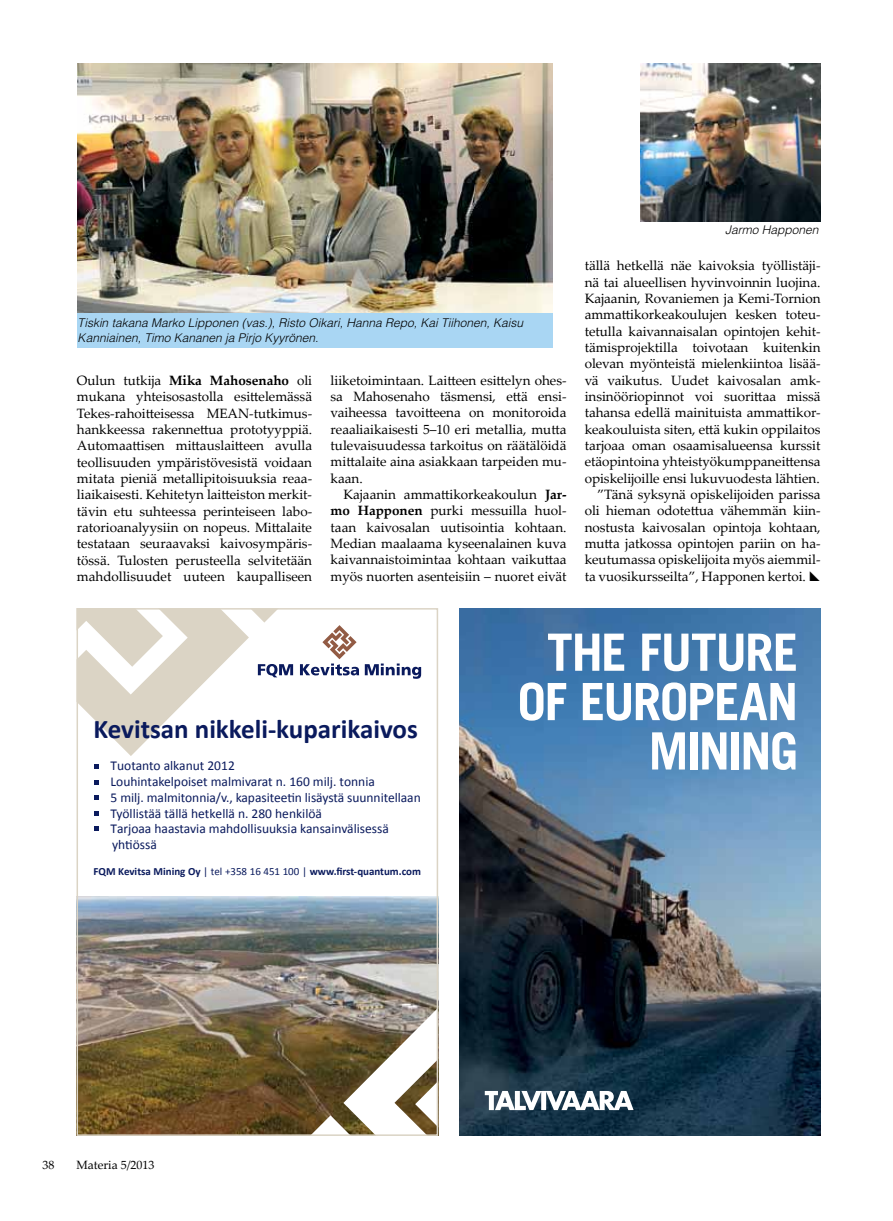
<style>
.page{position:relative;width:893px;height:1221px;background:#fff}
.page>*{position:absolute;margin:0;border:0;box-sizing:border-box;transform-origin:0 0}
.t1{font:700 51.45px/49.3px "Trade Gothic LT Std";letter-spacing:-.03em;color:#fff;text-align:right}
.t2{font:700 27px "Calibri";color:#0a1a5d}
.t3{font:13.5px/16.4px "Palatino Linotype";letter-spacing:-.005em;color:#000;text-align:justify}
.t4{font:13.5px/15.8px "Calibri";color:#0a1a5d}
.t5{font:italic 300 12px/14.4px "Helvetica";color:#000}
.t6{font:12px "Palatino Linotype";color:#000}
.t7{font:700 10.95px "Calibri";color:#0a1a5d}
.s1{font-weight:700}
.s2{font-weight:400}
</style>
<div class="page">
<img style="left:77px;top:64px;width:476px;height:250px">
<img style="left:640px;top:64px;width:181px;height:157px">
<div style="left:77px;top:314px;width:476px;height:34px;background:#a9d6f3"></div>
<img style="left:459px;top:608px;width:362px;height:527px">
<svg style="left:485px;top:1090px;width:149px;height:19px"></svg>
<svg style="left:80px;top:611px;width:341px;height:145px"></svg>
<svg style="left:95px;top:764px;width:4px;height:4px"></svg>
<svg style="left:95px;top:780px;width:4px;height:4px"></svg>
<svg style="left:95px;top:795px;width:4px;height:4px"></svg>
<svg style="left:95px;top:811px;width:4px;height:4px"></svg>
<svg style="left:95px;top:826px;width:4px;height:4px"></svg>
<img style="left:80px;top:896px;width:355px;height:236px">
<svg style="left:310px;top:1007px;width:125px;height:125px"></svg>
<div style="left:77px;top:608px;width:361px;height:527px;border:2px solid #dbd4c5"></div>
<p class="t5" style="left:78px;top:316px;width:447px">Tiskin takana Marko Lipponen (vas.), Risto Oikari, Hanna Repo, Kai Tiihonen, Kaisu<br>Kanniainen, Timo Kananen ja Pirjo Kyyrönen.</p>
<p class="t3" style="left:331px;top:371px;width:238px">liiketoimintaan. Laitteen esittelyn ohes&shy;sa Mahosenaho täsmensi, että ensi&shy;vaiheessa tavoitteena on monitoroida reaaliaikaisesti 5–10 eri metallia, mutta tulevaisuudessa tarkoitus on räätälöidä mittalaite aina asiakkaan tarpeiden mu&shy;kaan.</p>
<p class="t3" style="left:331px;top:485px;width:238px;text-indent:13px">Kajaanin ammattikorkeakoulun <span class="s1">Jar&shy;mo Happonen</span> purki messuilla huol&shy;taan kaivosalan uutisointia kohtaan.<br>Median maalaama kyseenalainen kuva kaivannaistoimintaa kohtaan vaikuttaa myös nuorten asenteisiin – nuoret eivät</p>
<p class="t3" style="left:77px;top:371px;width:237px">Oulun tutkija <span class="s1">Mika Mahosenaho</span> oli mukana yhteisosastolla esittelemässä Tekes-rahoitteisessa MEAN-tutkimus&shy;hankkeessa rakennettua prototyyppiä.<br>Automaattisen mittauslaitteen avulla teollisuuden ympäristövesistä voidaan mitata pieniä metallipitoisuuksia reaa&shy;liaikaisesti. Kehitetyn laitteiston merkit&shy;tävin etu suhteessa perinteiseen labo&shy;ratorioanalyysiin on nopeus. Mittalaite testataan seuraavaksi kaivosympäris&shy;tössä. Tulosten perusteella selvitetään mahdollisuudet uuteen kaupalliseen</p>
<p class="t5" style="left:725px;top:222px;width:95px">Jarmo Happonen</p>
<p class="t3" style="left:585px;top:257px;width:238px">tällä hetkellä näe kaivoksia työllistäji-</p>
<p class="t3" style="left:585px;top:273px;width:237px">nä tai alueellisen hyvinvoinnin luojina.</p>
<p class="t3" style="left:585px;top:290px;width:237px">Kajaanin, Rovaniemen ja Kemi-Tornion</p>
<p class="t3" style="left:585px;top:306px;width:238px">ammattikorkeakoulujen kesken toteu-</p>
<p class="t3" style="left:585px;top:322px;width:237px">tetulla kaivannaisalan opintojen kehit-</p>
<p class="t3" style="left:585px;top:338px;width:237px">tämisprojektilla toivotaan kuitenkin</p>
<p class="t3" style="left:585px;top:355px;width:238px">olevan myönteistä mielenkiintoa lisää-</p>
<p class="t3" style="left:585px;top:371px;width:237px">vä vaikutus. Uudet kaivosalan amk-</p>
<p class="t3" style="left:585px;top:387px;width:237px">insinööriopinnot voi suorittaa missä</p>
<p class="t3" style="left:585px;top:404px;width:238px">tahansa edellä mainituista ammattikor-</p>
<p class="t3" style="left:585px;top:420px;width:237px">keakouluista siten, että kukin oppilaitos</p>
<p class="t3" style="left:585px;top:436px;width:237px">tarjoaa oman osaamisalueensa kurssit</p>
<p class="t3" style="left:585px;top:453px;width:237px">etäopintoina yhteistyökumppaneittensa</p>
<p class="t3" style="left:585px;top:469px;width:237px">opiskelijoille ensi lukuvuodesta lähtien.</p>
<p class="t3" style="left:597px;top:485px;width:225px">”Tänä syksynä opiskelijoiden parissa</p>
<p class="t3" style="left:585px;top:502px;width:238px">oli hieman odotettua vähemmän kiin-</p>
<p class="t3" style="left:585px;top:518px;width:237px">nostusta kaivosalan opintoja kohtaan,</p>
<p class="t3" style="left:585px;top:534px;width:238px">mutta jatkossa opintojen pariin on ha-</p>
<p class="t3" style="left:585px;top:551px;width:238px">keutumassa opiskelijoita myös aiemmil-</p>
<p class="t3" style="left:585px;top:567px;width:223px">ta vuosikursseilta”, Happonen kertoi.</p>
<h2 class="t2" style="left:94px;top:712px;width:326px">Kevitsan nikkeli-kuparikaivos</h2>
<p class="t4" style="left:111px;top:757px;width:312px">Tuotanto alkanut 2012<br>Louhintakelpoiset malmivarat n. 160 milj. tonnia<br>5 milj. malmitonnia/v., kapasiteetin lisäystä suunnitellaan Työllistää tällä hetkellä n. 280 henkilöä<br>Tarjoaa haastavia mahdollisuuksia kansainvälisessä yhtiössä</p>
<p class="t7" style="left:94px;top:864px;width:329px">FQM Kevitsa Mining Oy <span class="s2">| tel +358 16 451 100 |</span> www.first-quantum.com</p>
<h1 class="t1" style="left:517px;top:627px;width:282px">THE FUTURE<br>OF EUROPEAN<br>MINING</h1>
<p class="t6" style="left:43px;top:1155px;width:13px">38</p>
<p class="t6" style="left:77px;top:1155px;width:80px">Materia 5/2013</p>
</div>
